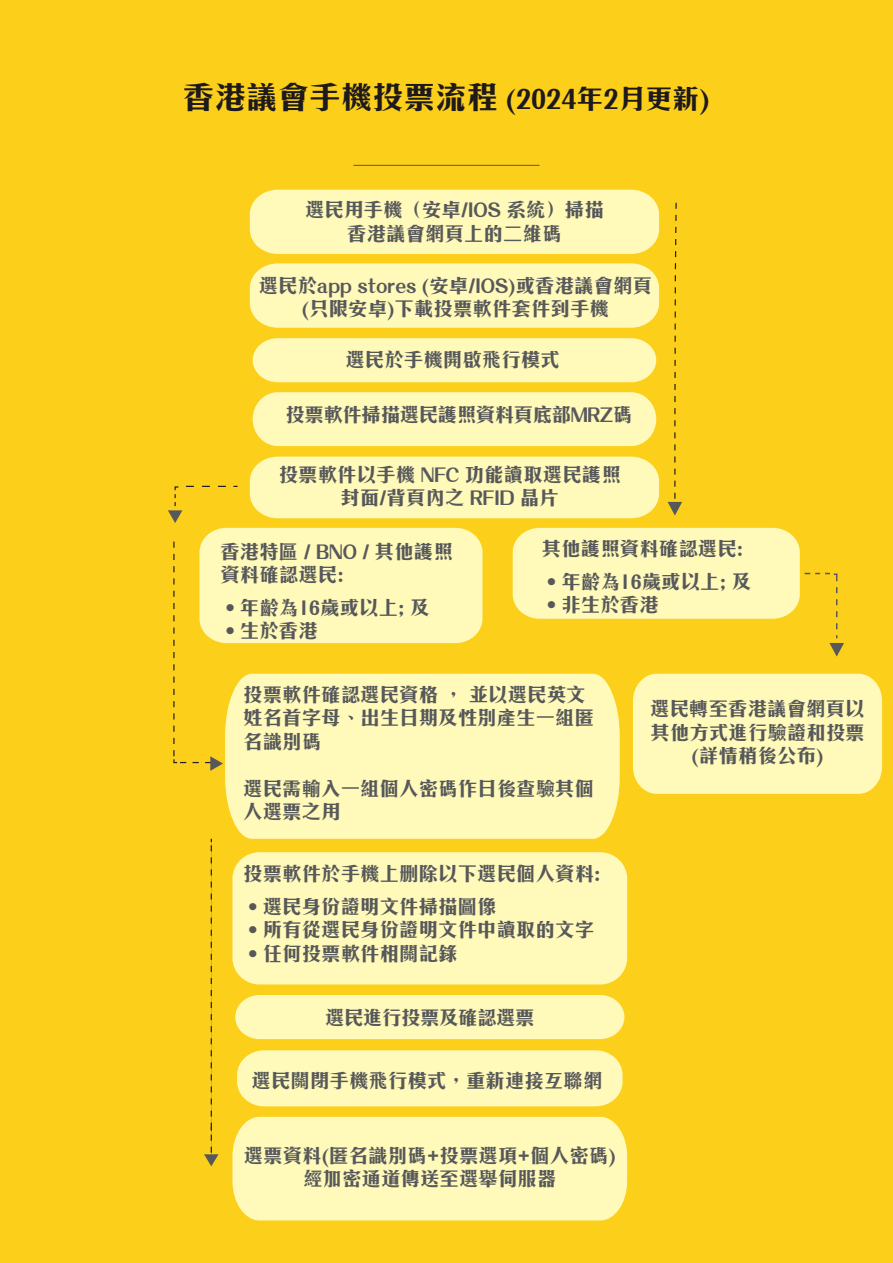
<style>
.page{position:relative;width:893px;height:1263px;background:#fccf1a}
.page>*{position:absolute;margin:0;border:0;box-sizing:border-box;transform-origin:0 0}
.t1{font:700 27px "C Hei 3 HK";color:#1e1a1b}
.t2{font:700 19.5px/23.4px "C Hei 3 HK";color:#57585a}
.t3{font:700 19.5px "C Hei 3 HK";letter-spacing:-.025em;color:#57585a}
.s1{font-size:31.5px}
</style>
<div class="page">
<div style="left:199px;top:528px;width:283px;height:115px;background:#fff9ba;border-radius:26px"></div>
<div style="left:513px;top:528px;width:287px;height:91px;background:#fff9ba;border-radius:26px"></div>
<div style="left:633px;top:674px;width:249px;height:120px;background:#fff9ba"></div>
<div style="left:232px;top:1117px;width:395px;height:103px;background:#fff9ba"></div>
<div style="left:237px;top:1050px;width:385px;height:56px;background:#fff9ba;border-radius:26px"></div>
<div style="left:235px;top:995px;width:389px;height:44px;background:#fff9ba"></div>
<div style="left:225px;top:674px;width:395px;height:165px;background:#fff9ba"></div>
<div style="left:232px;top:852px;width:395px;height:132px;background:#fff9ba;border-radius:27px"></div>
<div style="left:250px;top:190px;width:409px;height:64px;background:#fff9ba"></div>
<div style="left:250px;top:263px;width:409px;height:65px;background:#fff9ba"></div>
<div style="left:253px;top:338px;width:403px;height:44px;background:#fff9ba"></div>
<div style="left:253px;top:392px;width:403px;height:54px;background:#fff9ba;border-radius:26px"></div>
<div style="left:250px;top:457px;width:409px;height:61px;background:#fff9ba"></div>
<svg style="left:204px;top:839px;width:15px;height:327px"></svg>
<svg style="left:173px;top:542px;width:50px;height:229px"></svg>
<svg style="left:668px;top:202px;width:14px;height:313px"></svg>
<svg style="left:168px;top:486px;width:58px;height:37px"></svg>
<svg style="left:805px;top:573px;width:33px;height:56px"></svg>
<hr style="left:353px;top:165px;width:186px;height:1px;background:#57585a">
<svg style="left:829px;top:635px;width:15px;height:22px"></svg>
<p class="t1" style="left:183px;top:78px;width:528px"><span class="s1">香港議會手機投票流程</span> (2024年2月更新)</p>
<p class="t2" style="left:305px;top:197px;width:300px">選民用手機（安卓/IOS 系統）掃描</p>
<p class="t2" style="left:347px;top:220px;width:216px">香港議會網頁上的二維碼</p>
<p class="t2" style="left:259px;top:272px;width:395px;text-align:center">選民於app stores (安卓/IOS)或香港議會網頁(只限安卓)下載投票軟件套件到手機</p>
<p class="t2" style="left:345px;top:347px;width:216px">選民於手機開啟飛行模式</p>
<p class="t3" style="left:286px;top:400px;width:348px">投票軟件掃描選民護照資料頁底部MRZ碼</p>
<p class="t2" style="left:279px;top:461px;width:344px">投票軟件以手機 NFC 功能讀取選民護照</p>
<p class="t2" style="left:341px;top:485px;width:220px">封面/背頁內之 RFID 晶片</p>
<p class="t2" style="left:220px;top:538px;width:234px">香港特區 / BNO / 其他護照資料確認選民:</p>
<p class="t2" style="left:220px;top:594px;width:211px">•年齡為16歲或以上; 及</p>
<p class="t2" style="left:220px;top:618px;width:99px">•生於香港</p>
<p class="t2" style="left:542px;top:536px;width:203px">其他護照資料確認選民:</p>
<p class="t2" style="left:542px;top:568px;width:211px">•年齡為16歲或以上; 及</p>
<p class="t2" style="left:542px;top:591px;width:118px">•非生於香港</p>
<p class="t2" style="left:243px;top:681px;width:344px">投票軟件確認選民資格 ， 並以選民英文</p>
<p class="t2" style="left:243px;top:705px;width:352px">姓名首字母、出生日期及性別產生一組匿名識別碼</p>
<p class="t2" style="left:243px;top:775px;width:352px">選民需輸入一組個人密碼作日後查驗其個人選票之用</p>
<p class="t2" style="left:243px;top:861px;width:359px">投票軟件於手機上删除以下選民個人資料:</p>
<p class="t2" style="left:243px;top:893px;width:255px">•選民身份證明文件掃描圖像</p>
<p class="t2" style="left:243px;top:917px;width:352px">•所有從選民身份證明文件中讀取的文字</p>
<p class="t2" style="left:243px;top:940px;width:216px">•任何投票軟件相關記錄</p>
<p class="t3" style="left:325px;top:1003px;width:211px">選民進行投票及確認選票</p>
<p class="t2" style="left:252px;top:1067px;width:352px">選民關閉手機飛行模式，重新連接互聯網</p>
<p class="t2" style="left:244px;top:1142px;width:374px;text-align:center">選票資料(匿名識別碼+投票選項+個人密碼)經加密通道傳送至選舉伺服器</p>
<p class="t2" style="left:650px;top:696px;width:216px">選民轉至香港議會網頁以其他方式進行驗證和投票</p>
<p class="t2" style="left:692px;top:743px;width:133px">(詳情稍後公布)</p>
</div>
